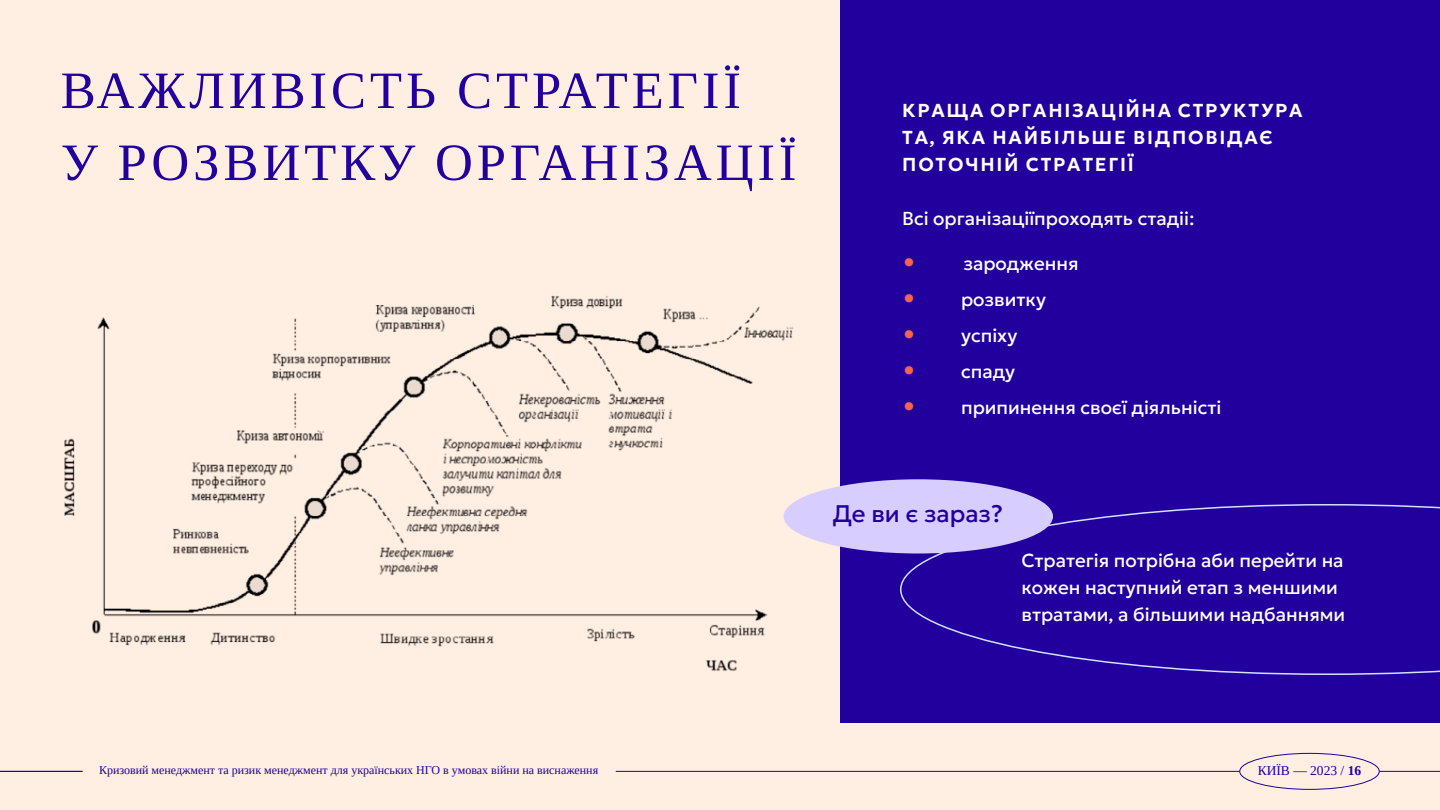
<style>
.page{position:relative;width:1440px;height:810px;background:#ffefe3}
.page>*{position:absolute;margin:0;border:0;box-sizing:border-box;transform-origin:0 0}
.t1{font:52.5px/72px "Tinos";letter-spacing:.075em;color:#21009e}
.t2{font:24px "Geologica Cursive";color:#21009e}
.t3{font:18.75px/27px "Geologica Cursive";color:#fff}
.t4{font:600 18.75px/27px "Geologica Cursive";letter-spacing:.095em;color:#fff}
.t5{font:13.5px "Tinos";color:#21009e}
.t6{font:12px "Tinos";color:#21009e}
.s1{font-weight:500;font-size:22.5px;color:#f36452}
.s2{font-weight:700}
</style>
<div class="page">
<hr style="left:1379px;top:771px;width:61px;height:1px;background:#21009e">
<hr style="left:616px;top:771px;width:624px;height:1px;background:#21009e">
<hr style="left:0;top:771px;width:82px;height:1px;background:#21009e">
<div style="left:1239px;top:753px;width:141px;height:37px;border:1px solid #21009e;border-radius:50%"></div>
<div style="left:840px;top:0;width:600px;height:722px;background:#21009e"></div>
<img style="left:64px;top:295px;width:730px;height:376px">
<svg style="left:900px;top:504px;width:540px;height:171px"></svg>
<div style="left:784px;top:479px;width:269px;height:75px;background:#d8cdff;border-radius:50%"></div>
<h1 class="t1" style="left:61px;top:54px;width:737px">ВАЖЛИВІСТЬ СТРАТЕГІЇ<br>У РОЗВИТКУ ОРГАНІЗАЦІЇ</h1>
<p class="t4" style="left:902px;top:96px;width:402px">КРАЩА ОРГАНІЗАЦІЙНА СТРУКТУРА<br>ТА, ЯКА НАЙБІЛЬШЕ ВІДПОВІДАЄ<br>ПОТОЧНІЙ СТРАТЕГІЇ</p>
<p class="t3" style="left:902px;top:203px;width:294px">Всі організаціїпроходять стадіі:</p>
<p class="t3" style="left:903px;top:248px;width:177px"><span class="s1">•</span> зародження</p>
<p class="t3" style="left:903px;top:284px;width:144px"><span class="s1">•</span> розвитку</p>
<p class="t3" style="left:903px;top:320px;width:115px"><span class="s1">•</span> успіху</p>
<p class="t3" style="left:903px;top:356px;width:113px"><span class="s1">•</span> спаду</p>
<p class="t3" style="left:903px;top:392px;width:320px"><span class="s1">•</span> припинення своєї діяльністі</p>
<p class="t2" style="left:833px;top:493px;width:172px">Де ви є зараз?</p>
<p class="t3" style="left:1022px;top:545px;width:325px">Стратегія потрібна аби перейти на кожен наступний етап з меншими втратами, а більшими надбаннями</p>
<p class="t6" style="left:99px;top:762px;width:501px">Кризовий менеджмент та ризик менеджмент для українських НГО в умовах війни на виснаження</p>
<p class="t5" style="left:1258px;top:762px;width:105px">КИЇВ — 2023 / <span class="s2">16</span></p>
</div>
